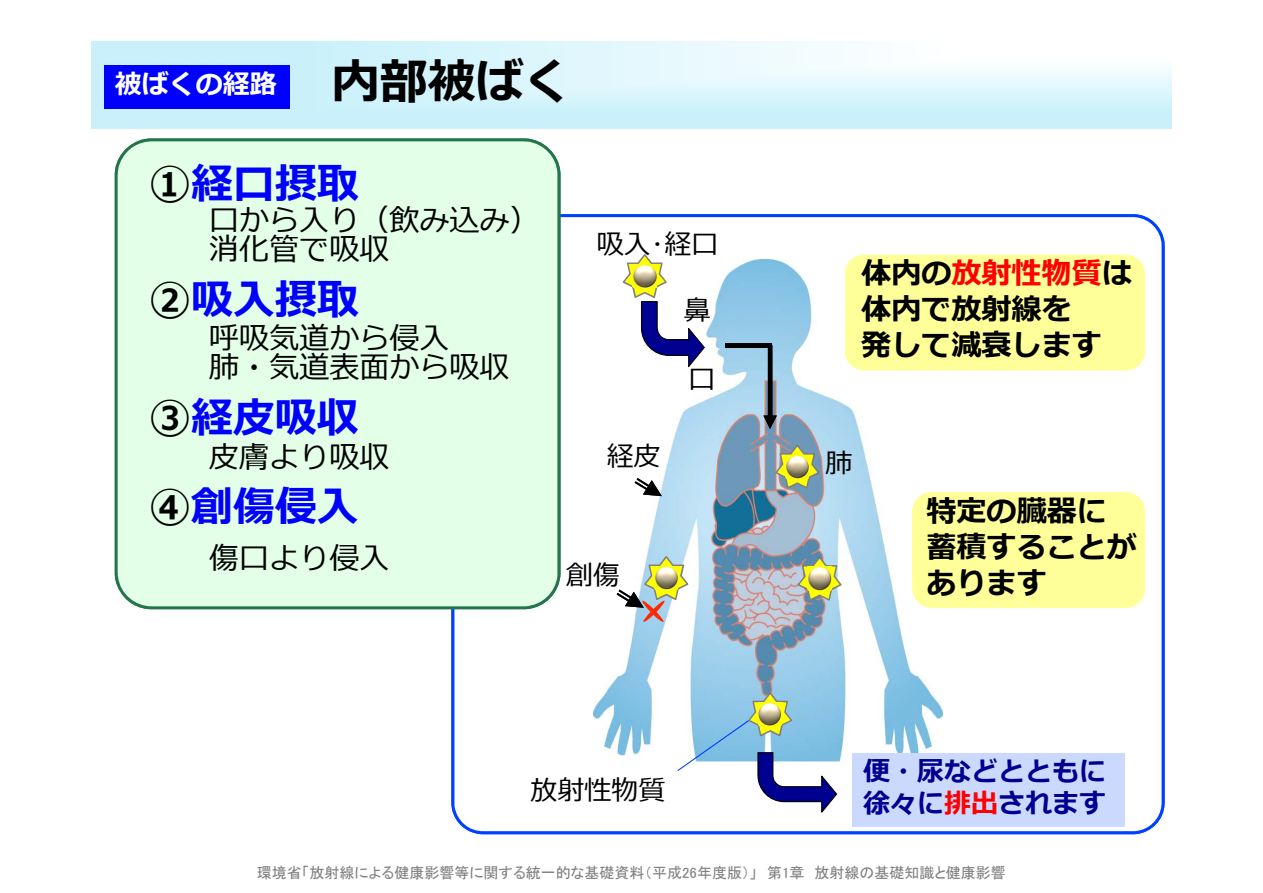
<style>
.page{position:relative;width:1263px;height:893px;background:#fff}
.page>*{position:absolute;margin:0;border:0;box-sizing:border-box;transform-origin:0 0}
.t1{font:700 48px "Meiryo";color:#000}
.t2{font:700 42px "Meiryo";color:#00f}
.t3{font:30px/28.8px "Meiryo";color:#000}
.t4{font:700 30px/36px "Meiryo";color:#000}
.t5{font:700 27px/32.4px "Meiryo";color:#000090}
.t6{font:27px "Meiryo";color:#000}
.t7{font:700 27px "Meiryo";color:#fff}
.t8{font:15px "MS P Gothic";color:#808080}
.s1{color:#000}
.s2{color:#f00}
</style>
<div class="page">
<img style="left:91px;top:41px;width:1080px;height:88px">
<svg style="left:451px;top:214px;width:714px;height:620px"></svg>
<div style="left:115px;top:138px;width:445px;height:471px;background:#e3ffe7"></div>
<img style="left:593px;top:259px;width:350px;height:502px">
<svg style="left:763px;top:345px;width:14px;height:84px"></svg>
<div style="left:725px;top:343px;width:47px;height:5px;background:#000"></div>
<div style="left:852px;top:753px;width:272px;height:74px;background:#ccd9ff"></div>
<div style="left:104px;top:65px;width:186px;height:43px;background:#00f"></div>
<div style="left:845px;top:255px;width:300px;height:115px;background:#ff9;border-radius:19px"></div>
<div style="left:912px;top:492px;width:233px;height:116px;background:#ff9;border-radius:19px"></div>
<svg style="left:623px;top:254px;width:82px;height:113px"></svg>
<img style="left:633px;top:264px;width:23px;height:23px">
<svg style="left:617px;top:556px;width:71px;height:67px"></svg>
<img style="left:654px;top:567px;width:24px;height:23px">
<svg style="left:775px;top:445px;width:44px;height:44px"></svg>
<img style="left:785px;top:455px;width:24px;height:23px">
<svg style="left:797px;top:557px;width:45px;height:44px"></svg>
<img style="left:808px;top:567px;width:23px;height:23px">
<svg style="left:677px;top:692px;width:160px;height:121px"></svg>
<img style="left:758px;top:702px;width:24px;height:24px">
<svg style="left:635px;top:478px;width:27px;height:18px"></svg>
<h3 class="t7" style="left:115px;top:65px;width:163px">被ばくの経路</h3>
<h1 class="t1" style="left:332px;top:48px;width:242px">内部被ばく</h1>
<h2 class="t2" style="left:149px;top:155px;width:211px"><span class="s1">①</span>経口摂取</h2>
<h3 class="t3" style="left:209px;top:208px;width:332px">口から入り（飲み込み）消化管で吸収</h3>
<h2 class="t2" style="left:149px;top:270px;width:211px"><span class="s1">②</span>吸入摂取</h2>
<h3 class="t3" style="left:209px;top:326px;width:302px">呼吸気道から侵入<br>肺・気道表面から吸収</h3>
<h2 class="t2" style="left:149px;top:388px;width:211px"><span class="s1">③</span>経皮吸収</h2>
<h3 class="t3" style="left:209px;top:444px;width:182px">皮膚より吸収</h3>
<h2 class="t2" style="left:149px;top:478px;width:211px"><span class="s1">④</span>創傷侵入</h2>
<h3 class="t3" style="left:209px;top:546px;width:182px">傷口より侵入</h3>
<h3 class="t6" style="left:597px;top:226px;width:123px">吸入･経口</h3>
<h3 class="t6" style="left:684px;top:291px;width:28px">鼻</h3>
<h3 class="t6" style="left:607px;top:437px;width:55px">経皮</h3>
<h3 class="t6" style="left:689px;top:361px;width:28px">口</h3>
<h3 class="t6" style="left:566px;top:556px;width:55px">創傷</h3>
<h3 class="t6" style="left:530px;top:771px;width:136px">放射性物質</h3>
<h3 class="t4" style="left:861px;top:257px;width:272px">体内の<span class="s2">放射性物質</span>は体内で放射線を<br>発して減衰します</h3>
<h3 class="t6" style="left:825px;top:445px;width:28px">肺</h3>
<h3 class="t4" style="left:926px;top:494px;width:212px">特定の臓器に蓄積することがあります</h3>
<h3 class="t5" style="left:863px;top:756px;width:244px">便・尿などとともに徐々に<span class="s2">排出</span>されます</h3>
<p class="t8" style="left:257px;top:865px;width:750px">環境省「放射線による健康影響等に関する統一的な基礎資料（平成26年度版）」　第1章　放射線の基礎知識と健康影響</p>
</div>
